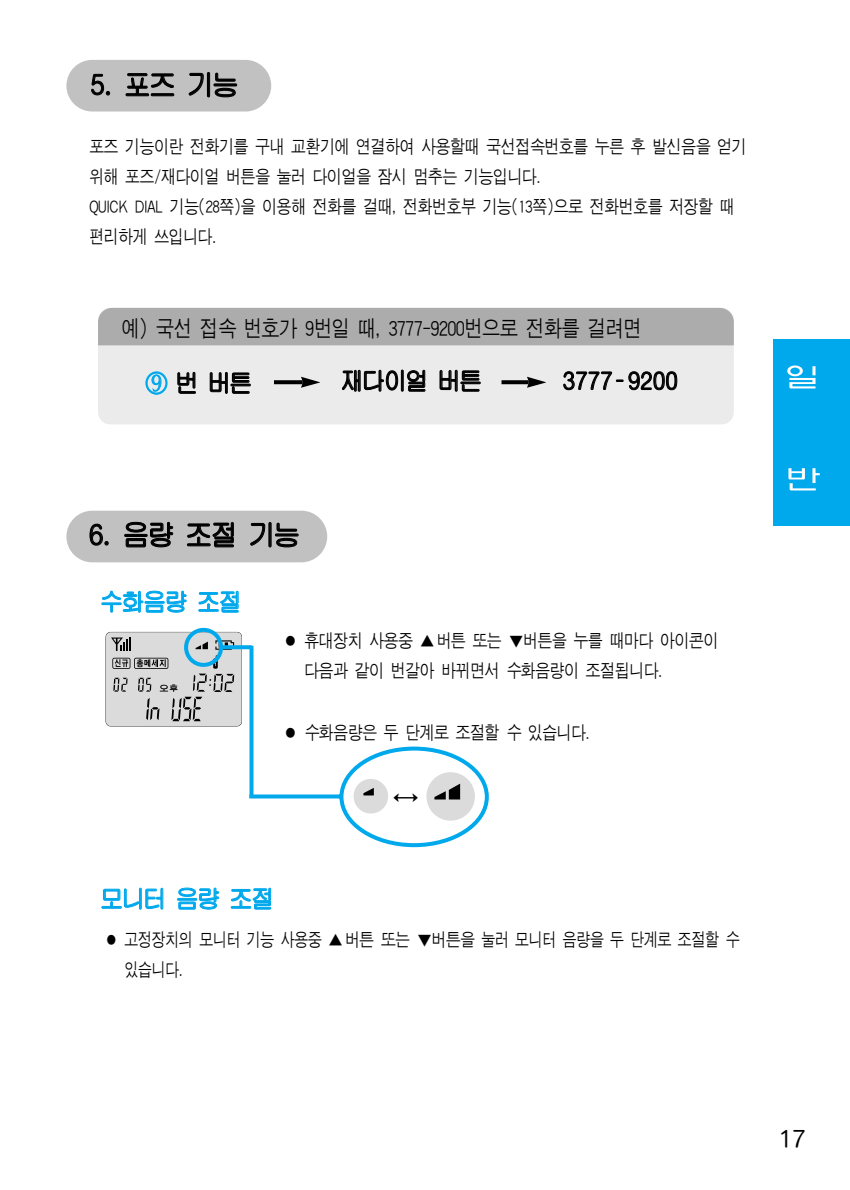
<style>
.page{position:relative;width:850px;height:1190px;background:#fff}
.page>*{position:absolute;margin:0;border:0;box-sizing:border-box;transform-origin:0 0}
.t1{font:28px "J Cna RUDE";color:#000;scale:.9 1}
.t2{font:24px "J Cna RUDE";color:#000;scale:.9 1}
.t3{font:24px "J Cna RUDE";letter-spacing:-.005em;color:#00a8ec;scale:.9 1}
.t4{font:24px "J Cna RUDE";color:#000}
.t5{font:24px "J Cmg J";color:#000}
.t6{font:22px "J Cmg J";letter-spacing:-.05em;color:#000;scale:.85 1}
.t7{font:18px/30px "J Cmg J";letter-spacing:-.05em;color:#000;scale:.85 1}
.t8{font:18px/30px "J Cmg J";letter-spacing:-.05em;color:#000;scale:.8 1}
.s1{font-family:"J Cgr";font-size:26px;color:#00a8ec}
</style>
<div class="page">
<div style="left:773px;top:339px;width:77px;height:186px;background:#00a8ec"></div>
<img style="left:787px;top:365px;width:29px;height:24px">
<img style="left:788px;top:468px;width:32px;height:23px">
<div style="left:66px;top:60px;width:205px;height:52px;background:#c1c1c1;border-radius:26px"></div>
<div style="left:66px;top:511px;width:261px;height:51px;background:#c1c1c1;border-radius:26px"></div>
<div style="left:98px;top:308px;width:636px;height:116px;background:#ebebeb;border-radius:12px"></div>
<div style="left:98px;top:308px;width:636px;height:37px;background:#acacac"></div>
<svg style="left:274px;top:380px;width:27px;height:4px"></svg>
<svg style="left:301px;top:377px;width:19px;height:11px"></svg>
<svg style="left:502px;top:380px;width:25px;height:4px"></svg>
<svg style="left:527px;top:377px;width:19px;height:11px"></svg>
<svg style="left:250px;top:726px;width:4px;height:19px"></svg>
<svg style="left:106px;top:627px;width:148px;height:99px;background:#bfc9cd"></svg>
<svg style="left:249px;top:745px;width:240px;height:103px"></svg>
<h1 class="t1" style="left:90px;top:72px;width:165px">5. 포즈 기능</h1>
<p class="t7" style="left:89px;top:133px;width:776px">포즈 기능이란 전화기를 구내 교환기에 연결하여 사용할때 국선접속번호를 누른 후 발신음을 얻기 위해 포즈/재다이얼 버튼을 눌러 다이얼을 잠시 멈추는 기능입니다.<br>QUICK DIAL 기능(28쪽)을 이용해 전화를 걸때, 전화번호부 기능(13쪽)으로 전화번호를 저장할 때 편리하게 쓰입니다.</p>
<p class="t6" style="left:121px;top:318px;width:614px">예) 국선 접속 번호가 9번일 때, 3777-9200번으로 전화를 걸려면</p>
<h2 class="t2" style="left:145px;top:372px;width:120px"><span class="s1">⑨</span> 번 버튼</h2>
<h2 class="t2" style="left:341px;top:370px;width:157px">재다이얼 버튼</h2>
<h2 class="t2" style="left:563px;top:370px;width:129px">3777- 9200</h2>
<h1 class="t1" style="left:89px;top:522px;width:235px">6. 음량 조절 기능</h1>
<h2 class="t3" style="left:101px;top:591px;width:157px">수화음량 조절</h2>
<p class="t7" style="left:304px;top:627px;width:489px;text-indent:-21px">● 휴대장치 사용중 ▲버튼 또는 ▼버튼을 누를 때마다 아이콘이 다음과 같이 번갈아 바뀌면서 수화음량이 조절됩니다.</p>
<p class="t7" style="left:283px;top:719px;width:363px">● 수화음량은 두 단계로 조절할 수 있습니다.</p>
<h2 class="t5" style="left:394px;top:787px;width:25px">↔</h2>
<h2 class="t3" style="left:101px;top:888px;width:193px">모니터 음량 조절</h2>
<p class="t8" style="left:124px;top:926px;width:771px;text-indent:-20px">● 고정장치의 모니터 기능 사용중 ▲버튼 또는 ▼버튼을 눌러 모니터 음량을 두 단계로 조절할 수 있습니다.</p>
<h2 class="t4" style="left:778px;top:1128px;width:29px">17</h2>
</div>
